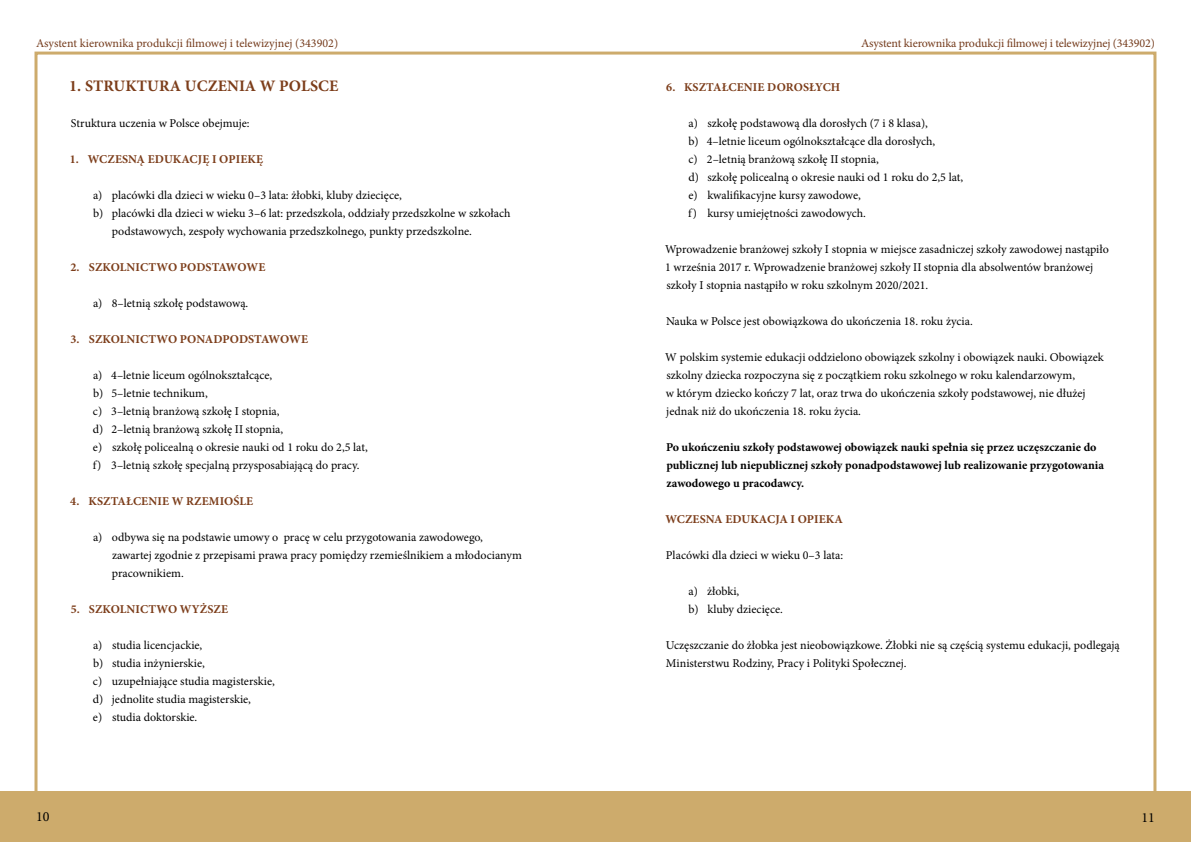
<style>
.page{position:relative;width:1191px;height:842px;background:#fff}
.page>*{position:absolute;margin:0;border:0;box-sizing:border-box;transform-origin:0 0}
.Nagłówek_16_pt{font:700 16px "Minion Pro";letter-spacing:.01em;color:#7c3d1a}
.t1{font:14px "Minion Pro";color:#000}
.Tekst_-_wyliczenie__bullet{font:12px/18px "Minion Pro";color:#000}
.tekst_główny{font:12px/18px "Minion Pro";color:#000}
.tekst_główny-2{font:700 12px/18px "Minion Pro";color:#000}
.Nagłówek_12_-_wyliczenie{font:700 12px "Minion Pro";letter-spacing:.01em;color:#7c3d1a}
.t2{font:12px "Minion Pro";letter-spacing:-.01em;color:#743b1c}
.Nagłówek_12_pt__nie_spis{font:700 12px "Minion Pro";letter-spacing:.005em;color:#7c3d1a}
</style>
<div class="page">
<div style="left:595px;top:791px;width:596px;height:51px;background:#cdab6c"></div>
<div style="left:0;top:791px;width:595px;height:51px;background:#cdab6c"></div>
<p class="t2" style="left:36px;top:35px;width:304px">Asystent kierownika produkcji filmowej i telewizyjnej (343902)</p>
<p class="t2" style="left:861px;top:35px;width:295px">Asystent kierownika produkcji filmowej i telewizyjnej (343902)</p>
<h3 class="Nagłówek_16_pt" style="left:69px;top:75px;width:271px">1. STRUKTURA UCZENIA W POLSCE</h3>
<p class="tekst_główny" style="left:71px;top:114px;width:180px">Struktura uczenia w Polsce obejmuje:</p>
<h4 class="Nagłówek_12_-_wyliczenie" style="left:70px;top:151px;width:195px">1. WCZESNĄ EDUKACJĘ I OPIEKĘ</h4>
<p class="Tekst_-_wyliczenie__bullet" style="left:93px;top:186px;width:310px">a) placówki dla dzieci w wieku 0–3 lata: żłobki, kluby dziecięce,</p>
<p class="Tekst_-_wyliczenie__bullet" style="left:112px;top:204px;width:400px;text-indent:-19px">b) placówki dla dzieci w wieku 3–6 lat: przedszkola, oddziały przedszkolne w szkołach podstawowych, zespoły wychowania przedszkolnego, punkty przedszkolne.</p>
<h4 class="Nagłówek_12_-_wyliczenie" style="left:70px;top:259px;width:196px">2. SZKOLNICTWO PODSTAWOWE</h4>
<p class="Tekst_-_wyliczenie__bullet" style="left:93px;top:294px;width:157px">a) 8–letnią szkołę podstawową.</p>
<h4 class="Nagłówek_12_-_wyliczenie" style="left:71px;top:331px;width:239px">3. SZKOLNICTWO PONADPODSTAWOWE</h4>
<p class="Tekst_-_wyliczenie__bullet" style="left:93px;top:366px;width:181px">a) 4–letnie liceum ogólnokształcące,</p>
<p class="Tekst_-_wyliczenie__bullet" style="left:93px;top:384px;width:116px">b) 5–letnie technikum,</p>
<p class="Tekst_-_wyliczenie__bullet" style="left:93px;top:402px;width:188px">c) 3–letnią branżową szkołę I stopnia,</p>
<p class="Tekst_-_wyliczenie__bullet" style="left:93px;top:420px;width:192px">d) 2–letnią branżową szkołę II stopnia,</p>
<p class="Tekst_-_wyliczenie__bullet" style="left:93px;top:438px;width:276px">e) szkołę policealną o okresie nauki od 1 roku do 2,5 lat,</p>
<p class="Tekst_-_wyliczenie__bullet" style="left:93px;top:456px;width:268px">f) 3–letnią szkołę specjalną przysposabiającą do pracy.</p>
<h4 class="Nagłówek_12_-_wyliczenie" style="left:70px;top:493px;width:184px">4. KSZTAŁCENIE W RZEMIOŚLE</h4>
<p class="Tekst_-_wyliczenie__bullet" style="left:112px;top:528px;width:411px;text-indent:-19px">a) odbywa się na podstawie umowy o pracę w celu przygotowania zawodowego, zawartej zgodnie z przepisami prawa pracy pomiędzy rzemieślnikiem a młodocianym pracownikiem.</p>
<h4 class="Nagłówek_12_-_wyliczenie" style="left:71px;top:601px;width:159px">5. SZKOLNICTWO WYŻSZE</h4>
<p class="Tekst_-_wyliczenie__bullet" style="left:93px;top:636px;width:111px">a) studia licencjackie,</p>
<p class="Tekst_-_wyliczenie__bullet" style="left:93px;top:654px;width:113px">b) studia inżynierskie,</p>
<p class="Tekst_-_wyliczenie__bullet" style="left:93px;top:672px;width:183px">c) uzupełniające studia magisterskie,</p>
<p class="Tekst_-_wyliczenie__bullet" style="left:93px;top:690px;width:160px">d) jednolite studia magisterskie,</p>
<p class="Tekst_-_wyliczenie__bullet" style="left:93px;top:708px;width:106px">e) studia doktorskie.</p>
<h4 class="Nagłówek_12_-_wyliczenie" style="left:666px;top:79px;width:175px">6. KSZTAŁCENIE DOROSŁYCH</h4>
<p class="Tekst_-_wyliczenie__bullet" style="left:688px;top:114px;width:241px">a) szkołę podstawową dla dorosłych (7 i 8 klasa),</p>
<p class="Tekst_-_wyliczenie__bullet" style="left:688px;top:132px;width:248px">b) 4–letnie liceum ogólnokształcące dla dorosłych,</p>
<p class="Tekst_-_wyliczenie__bullet" style="left:688px;top:150px;width:192px">c) 2–letnią branżową szkołę II stopnia,</p>
<p class="Tekst_-_wyliczenie__bullet" style="left:688px;top:168px;width:276px">d) szkołę policealną o okresie nauki od 1 roku do 2,5 lat,</p>
<p class="Tekst_-_wyliczenie__bullet" style="left:688px;top:186px;width:174px">e) kwalifikacyjne kursy zawodowe,</p>
<p class="Tekst_-_wyliczenie__bullet" style="left:688px;top:204px;width:179px">f) kursy umiejętności zawodowych.</p>
<p class="tekst_główny" style="left:665px;top:240px;width:445px">Wprowadzenie branżowej szkoły I stopnia w miejsce zasadniczej szkoły zawodowej nastąpiło<br>1 września 2017 r. Wprowadzenie branżowej szkoły II stopnia dla absolwentów branżowej szkoły I stopnia nastąpiło w roku szkolnym 2020/2021.</p>
<p class="tekst_główny" style="left:666px;top:312px;width:308px">Nauka w Polsce jest obowiązkowa do ukończenia 18. roku życia.</p>
<p class="tekst_główny" style="left:665px;top:348px;width:440px">W polskim systemie edukacji oddzielono obowiązek szkolny i obowiązek nauki. Obowiązek szkolny dziecka rozpoczyna się z początkiem roku szkolnego w roku kalendarzowym,<br>w którym dziecko kończy 7 lat, oraz trwa do ukończenia szkoły podstawowej, nie dłużej jednak niż do ukończenia 18. roku życia.</p>
<p class="tekst_główny-2" style="left:666px;top:438px;width:439px">Po ukończeniu szkoły podstawowej obowiązek nauki spełnia się przez uczęszczanie do publicznej lub niepublicznej szkoły ponadpodstawowej lub realizowanie przygotowania zawodowego u pracodawcy.</p>
<h4 class="Nagłówek_12_pt__nie_spis" style="left:665px;top:511px;width:179px">WCZESNA EDUKACJA I OPIEKA</h4>
<p class="tekst_główny" style="left:666px;top:546px;width:179px">Placówki dla dzieci w wieku 0–3 lata:</p>
<p class="Tekst_-_wyliczenie__bullet" style="left:688px;top:582px;width:52px">a) żłobki,</p>
<p class="Tekst_-_wyliczenie__bullet" style="left:688px;top:600px;width:96px">b) kluby dziecięce.</p>
<p class="tekst_główny" style="left:665px;top:636px;width:455px">Uczęszczanie do żłobka jest nieobowiązkowe. Żłobki nie są częścią systemu edukacji, podlegają<br>Ministerstwu Rodziny, Pracy i Polityki Społecznej.</p>
<p class="t1" style="left:36px;top:807px;width:15px">10</p>
<p class="t1" style="left:1141px;top:808px;width:15px">11</p>
</div>
